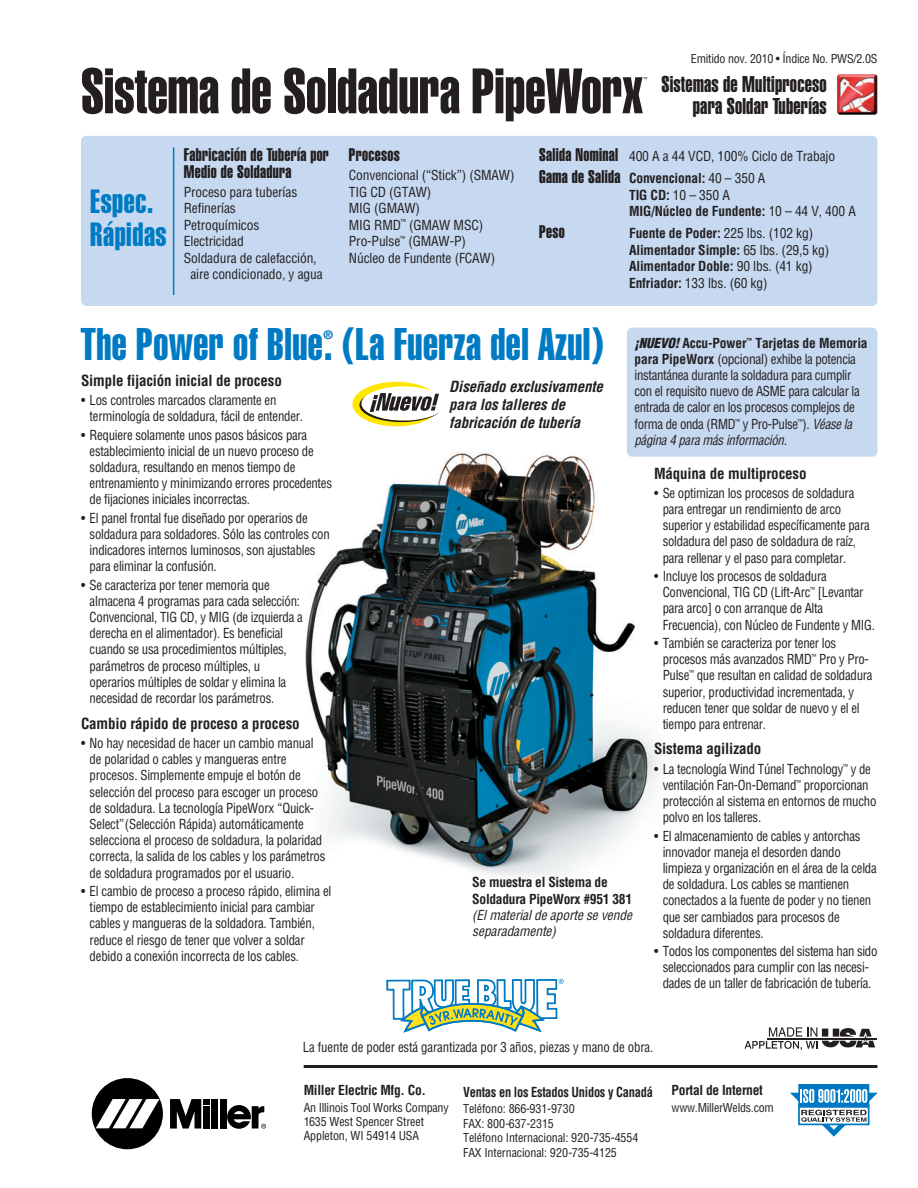
<style>
.page{position:relative;width:918px;height:1188px;background:#fff}
.page>*{position:absolute;margin:0;border:0;box-sizing:border-box;transform-origin:0 0}
.t1{font:63px "Helvetica Extra Compressed";color:#231f20}
.t2{font:45px "Helvetica Extra Compressed";letter-spacing:.01em;color:#007bc3}
.t3{font:33px/33px "Helvetica Extra Compressed";letter-spacing:.02em;color:#007bc3}
.t4{font:22.5px/22.5px "Helvetica Extra Compressed";letter-spacing:.01em;color:#231f20;text-align:right;scale:.96 1}
.t5{font:18px/16.5px "Helvetica Extra Compressed";letter-spacing:.02em;color:#231f20}
.t6{font:700 condensed 15px "Helvetica";letter-spacing:-.01em;color:#231f20}
.t7{font:italic 700 condensed 15px/18px "Helvetica";color:#231f20}
.t8{font:condensed 13.5px/16.2px "Helvetica";letter-spacing:-.02em;color:#231f20;scale:.95 1}
.t9{font:condensed 13.5px/16.2px "Helvetica";letter-spacing:-.02em;color:#231f20}
.t10{font:700 condensed 13.5px/16.5px "Helvetica";letter-spacing:-.02em;color:#231f20}
.t11{font:italic condensed 13.5px/16.2px "Helvetica";color:#231f20}
.t12{font:700 condensed 13.5px "Helvetica";letter-spacing:-.02em;color:#231f20;scale:.92 1}
.t13{font:condensed 12px/14.4px "Helvetica";letter-spacing:-.01em;color:#231f20}
.t14{font:12px "Helvetica Extra Compressed";color:#007bc3}
.t15{font:condensed 5.25px "Helvetica";color:#231f20}
.s1{font-family:"Helvetica Extra Compressed";font-stretch:normal;font-size:18px}
.s2{font-weight:700}
.s3{font-weight:400}
.s4{font-weight:900;font-style:italic}
.s5{font-style:italic}
</style>
<div class="page">
<img style="left:305px;top:452px;width:357px;height:425px">
<div style="left:81px;top:136px;width:797px;height:170px;background:#c6d9f0;border-radius:5px"></div>
<hr style="left:173px;top:147px;width:1px;height:148px;background:#007bc3">
<img style="left:837px;top:74px;width:40px;height:41px">
<div style="left:92px;top:1078px;width:71px;height:71px;background:#000;border-radius:50%"></div>
<svg style="left:96px;top:1099px;width:63px;height:29px"></svg>
<div style="left:211px;top:1099px;width:7px;height:30px;background:#000"></div>
<div style="left:220px;top:1099px;width:7px;height:30px;background:#000"></div>
<svg style="left:170px;top:1099px;width:40px;height:30px"></svg>
<svg style="left:227px;top:1105px;width:39px;height:24px"></svg>
<hr style="left:304px;top:1065px;width:573px;height:3px;background:#231f20">
<div style="left:799px;top:1085px;width:70px;height:22px;background:#0079c2"></div>
<div style="left:798px;top:1084px;width:71px;height:24px;border:1px solid #0079c2"></div>
<svg style="left:790px;top:1089px;width:88px;height:48px"></svg>
<svg style="left:386px;top:978px;width:178px;height:55px"></svg>
<hr style="left:767px;top:1038px;width:110px;height:1px;background:#231f20">
<svg style="left:745px;top:1027px;width:130px;height:23px"></svg>
<svg style="left:352px;top:382px;width:87px;height:44px"></svg>
<div style="left:627px;top:328px;width:251px;height:129px;background:#c6d9f0;border-radius:5px"></div>
<p class="t13" style="left:691px;top:52px;width:188px">Emitido nov. 2010 • Índice No. PWS/2.0S</p>
<h1 class="t1" style="left:81px;top:68px;width:563px">Sistema de Soldadura PipeWorx</h1>
<p class="t15" style="left:644px;top:77px;width:5px">™</p>
<h3 class="t4" style="left:661px;top:74px;width:174px">Sistemas de Multiproceso para Soldar Tuberías</h3>
<h3 class="t3" style="left:90px;top:187px;width:78px">Espec.<br>Rápidas</h3>
<h3 class="t5" style="left:184px;top:148px;width:147px">Fabricación de Tubería por<br>Medio de Soldadura</h3>
<p class="t9" style="left:184px;top:185px;width:115px">Proceso para tuberías</p>
<p class="t9" style="left:184px;top:201px;width:53px">Refinerías</p>
<p class="t9" style="left:184px;top:218px;width:77px">Petroquímicos</p>
<p class="t9" style="left:184px;top:234px;width:61px">Electricidad</p>
<p class="t9" style="left:184px;top:251px;width:134px">Soldadura de calefacción,</p>
<p class="t9" style="left:190px;top:267px;width:134px">aire condicionado, y agua</p>
<h3 class="t5" style="left:349px;top:148px;width:52px">Procesos</h3>
<p class="t9" style="left:349px;top:168px;width:167px">Convencional (“Stick”) (SMAW)<br>TIG CD (GTAW)<br>MIG (GMAW)<br>MIG RMD<sup>™</sup> (GMAW MSC)<br>Pro-Pulse<sup>™</sup> (GMAW-P)<br>Núcleo de Fundente (FCAW)</p>
<p class="t9" style="left:539px;top:147px;width:297px;line-height:21.9px"><span class="s1">Salida Nominal</span> 400 A a 44 VCD, 100% Ciclo de Trabajo<br><span class="s1">Gama de Salida</span> <span class="s2">Convencional:</span> 40 – 350 A</p>
<p class="t10" style="left:629px;top:188px;width:228px">TIG CD: <span class="s3">10 – 350 A<br></span>MIG/Núcleo de Fundente: <span class="s3">10 – 44 V, 400 A</span></p>
<h3 class="t5" style="left:539px;top:225px;width:27px">Peso</h3>
<p class="t10" style="left:629px;top:226px;width:202px">Fuente de Poder: <span class="s3">225 lbs. (102 kg)<br></span>Alimentador Simple: <span class="s3">65 lbs. (29,5 kg)<br></span>Alimentador Doble: <span class="s3">90 lbs. (41 kg)<br></span>Enfriador: <span class="s3">133 lbs. (60 kg)</span></p>
<h2 class="t2" style="left:81px;top:328px;width:525px">The Power of Blue. (La Fuerza del Azul)</h2>
<p class="t14" style="left:323px;top:331px;width:11px">®</p>
<p class="t9" style="left:634px;top:336px;width:235px"><span class="s4">¡NUEVO!</span><span class="s2">Accu-Power</span><sup>™</sup> <span class="s2">Tarjetas de Memoria para PipeWorx</span> (opcional) exhibe la potencia instantánea durante la soldadura para cumplir con el requisito nuevo de ASME para calcular la entrada de calor en los procesos complejos de forma de onda (RMD<sup>™</sup> y Pro-Pulse<sup>™</sup>). <span class="s5">Véase la página 4 para más información.</span></p>
<p class="t6" style="left:81px;top:375px;width:202px">Simple fijación inicial de proceso</p>
<p class="t8" style="left:90px;top:393px;width:226px;text-indent:-9px">• Los controles marcados claramente en terminología de soldadura, fácil de entender.</p>
<p class="t8" style="left:90px;top:428px;width:257px;text-indent:-9px">• Requiere solamente unos pasos básicos para establecimiento inicial de un nuevo proceso de soldadura, resultando en menos tiempo de entrenamiento y minimizando errores procedentes de fijaciones iniciales incorrectas.</p>
<p class="t8" style="left:90px;top:511px;width:254px;text-indent:-9px">• El panel frontal fue diseñado por operarios de soldadura para soldadores. Sólo las controles con indicadores internos luminosos, son ajustables para eliminar la confusión.</p>
<p class="t8" style="left:90px;top:578px;width:226px;text-indent:-9px">• Se caracteriza por tener memoria que almacena 4 programas para cada selección:<br>Convencional, TIG CD, y MIG (de izquierda a derecha en el alimentador). Es beneficial cuando se usa procedimientos múltiples, parámetros de proceso múltiples, u operarios múltiples de soldar y elimina la necesidad de recordar los parámetros.</p>
<p class="t6" style="left:81px;top:718px;width:220px">Cambio rápido de proceso a proceso</p>
<p class="t8" style="left:90px;top:736px;width:250px;text-indent:-9px">• No hay necesidad de hacer un cambio manual de polaridad o cables y mangueras entre procesos. Simplemente empuje el botón de selección del proceso para escoger un proceso de soldadura. La tecnología PipeWorx “Quick-Select”(Selección Rápida) automáticamente selecciona el proceso de soldadura, la polaridad correcta, la salida de los cables y los parámetros de soldadura programados por el usuario.</p>
<p class="t8" style="left:90px;top:884px;width:256px;text-indent:-9px">• El cambio de proceso a proceso rápido, elimina el tiempo de establecimiento inicial para cambiar cables y mangueras de la soldadora. También, reduce el riesgo de tener que volver a soldar debido a conexión incorrecta de los cables.</p>
<p class="t10" style="left:472px;top:876px;width:161px">Se muestra el Sistema de<br>Soldadura PipeWorx #951 381</p>
<p class="t7" style="left:449px;top:379px;width:158px">Diseñado exclusivamente para los talleres de fabricación de tubería</p>
<p class="t6" style="left:654px;top:468px;width:154px">Máquina de multiproceso</p>
<p class="t8" style="left:663px;top:486px;width:219px;text-indent:-9px">• Se optimizan los procesos de soldadura para entregar un rendimiento de arco superior y estabilidad específicamente para soldadura del paso de soldadura de raíz, para rellenar y el paso para completar.</p>
<p class="t8" style="left:663px;top:569px;width:225px;text-indent:-9px">• Incluye los procesos de soldadura Convencional, TIG CD (Lift-Arc<sup>™</sup> [Levantar para arco] o con arranque de Alta Frecuencia), con Núcleo de Fundente y MIG.</p>
<p class="t8" style="left:663px;top:636px;width:222px;text-indent:-9px">• También se caracteriza por tener los procesos más avanzados RMD<sup>™</sup> Pro y Pro-Pulse<sup>™</sup> que resultan en calidad de soldadura superior, productividad incrementada, y reducen tener que soldar de nuevo y el el tiempo para entrenar.</p>
<p class="t6" style="left:654px;top:743px;width:109px">Sistema agilizado</p>
<p class="t8" style="left:663px;top:762px;width:227px;text-indent:-9px">• La tecnología Wind Túnel Technology<sup>™</sup> y de ventilación Fan-On-Demand<sup>™</sup> proporcionan protección al sistema en entornos de mucho polvo en los talleres.</p>
<p class="t8" style="left:663px;top:829px;width:227px;text-indent:-9px">• El almacenamiento de cables y antorchas innovador maneja el desorden dando limpieza y organización en el área de la celda de soldadura. Los cables se mantienen conectados a la fuente de poder y no tienen que ser cambiados para procesos de soldadura diferentes.</p>
<p class="t8" style="left:654px;top:944px;width:237px;text-align:center">• Todos los componentes del sistema han sido seleccionados para cumplir con las necesi - dades de un taller de fabricación de tubería.</p>
<p class="t11" style="left:472px;top:908px;width:164px">(Elmaterialde aporte se vende separadamente)</p>
<p class="t8" style="left:303px;top:1040px;width:370px">La fuente de poder está garantizada por 3 años, piezas y mano de obra.</p>
<p class="t10" style="left:304px;top:1083px;width:124px">Miller Electric Mfg. Co.</p>
<p class="t13" style="left:304px;top:1101px;width:146px">An Illinois Tool Works Company<br>1635 West Spencer Street<br>Appleton, WI 54914 USA</p>
<p class="t12" style="left:463px;top:1086px;width:208px">Ventas en los Estados Unidos y Canadá</p>
<p class="t13" style="left:463px;top:1103px;width:177px">Teléfono: 866-931-9730<br>FAX: 800-637-2315<br>Teléfono Internacional: 920-735-4554<br>FAX Internacional: 920-735-4125</p>
<p class="t10" style="left:672px;top:1083px;width:93px">Portal de Internet</p>
<p class="t13" style="left:672px;top:1101px;width:104px">www.MillerWelds.com</p>
</div>
